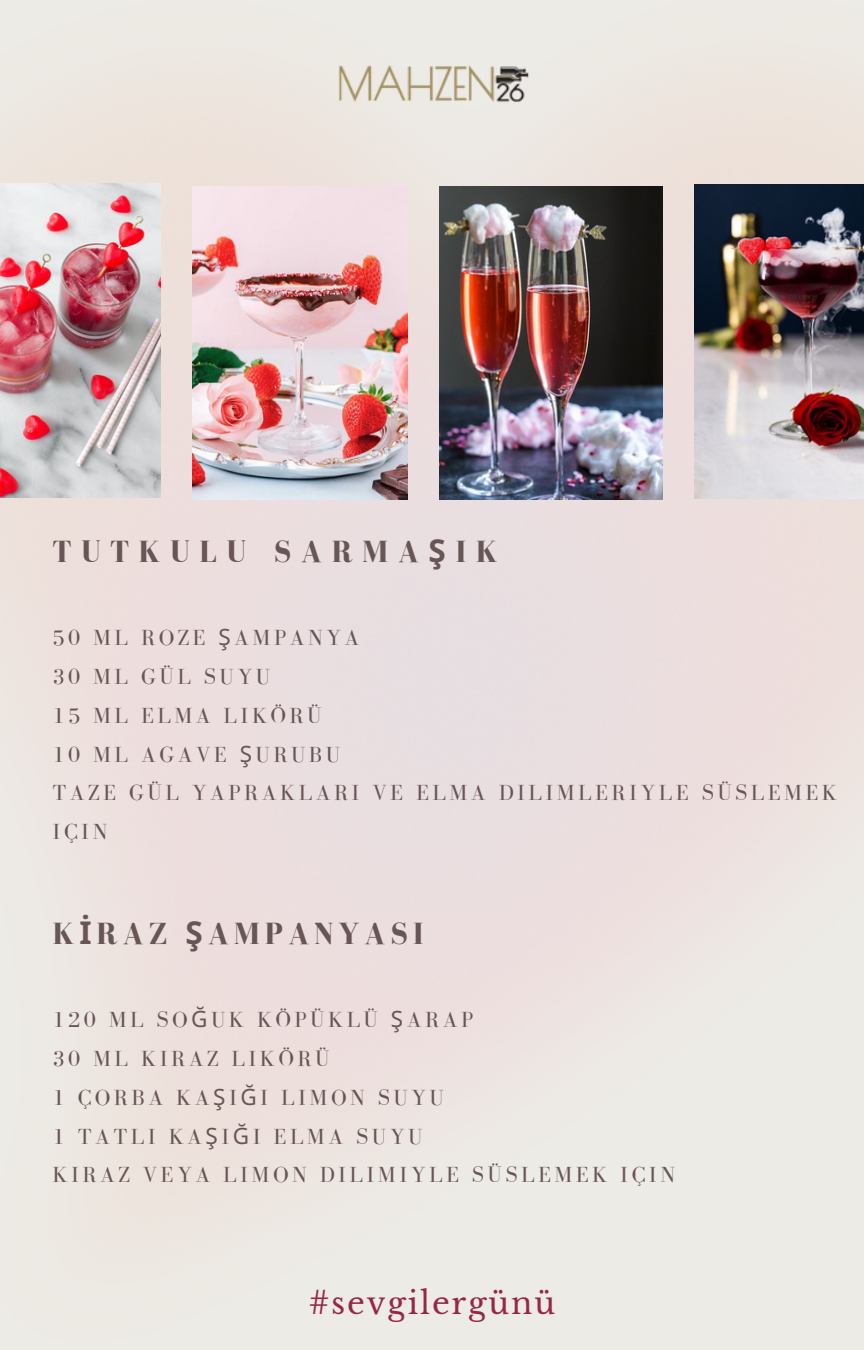
<style>
.page{position:relative;width:864px;height:1350px;background:#fff}
.page>*{position:absolute;margin:0;border:0;box-sizing:border-box;transform-origin:0 0}
.t1{font:700 31.5px "Bodoni FLF";letter-spacing:.3em;color:#685556}
.t2{font:700 31.5px "Bodoni FLF";letter-spacing:.155em;color:#685556}
.t3{font:31.05px "Libre Baskerville";letter-spacing:.06em;color:#962846}
.t4{font:22.5px/38.7px "Bodoni FLF";letter-spacing:.155em;color:#685556}
.s1{font-family:"Noto Sans"}
</style>
<div class="page">
<img style="left:0;top:0;width:864px;height:1350px">
<img style="left:695px;top:185px;width:169px;height:314px">
<img style="left:193px;top:186px;width:214px;height:314px">
<img style="left:440px;top:186px;width:222px;height:314px">
<img style="left:0;top:183px;width:160px;height:314px">
<img style="left:323px;top:0;width:219px;height:167px">
<p class="t1" style="left:53px;top:535px;width:447px">TUTKULU SARMA<span class="s1">Ş</span>IK</p>
<h1 class="t4" style="left:53px;top:618px;width:308px">50 ML ROZE <span class="s1">Ş</span>AMPANYA</h1>
<p class="t4" style="left:53px;top:657px;width:219px">30 ML GÜL SUYU</p>
<p class="t4" style="left:53px;top:696px;width:270px">15 ML ELMA LIKÖRÜ</p>
<p class="t4" style="left:53px;top:735px;width:289px">10 ML AGAVE <span class="s1">Ş</span>URUBU</p>
<p class="t4" style="left:53px;top:773px;width:786px">TAZE GÜL YAPRAKLARI VE ELMA DILIMLERIYLE SÜSLEMEK<br>IÇIN</p>
<p class="t2" style="left:53px;top:917px;width:373px">K<span class="s1">İ</span>RAZ <span class="s1">Ş</span>AMPANYASI</p>
<p class="t4" style="left:53px;top:1000px;width:422px">120 ML SO<span class="s1">Ğ</span>UK KÖPÜKLÜ <span class="s1">Ş</span>ARAP</p>
<p class="t4" style="left:53px;top:1039px;width:278px">30 ML KIRAZ LIKÖRÜ</p>
<p class="t4" style="left:53px;top:1078px;width:393px">1 ÇORBA KA<span class="s1">Ş</span>I<span class="s1">Ğ</span>I LIMON SUYU</p>
<p class="t4" style="left:53px;top:1117px;width:371px">1 TATLI KA<span class="s1">Ş</span>I<span class="s1">Ğ</span>I ELMA SUYU</p>
<h2 class="t4" style="left:53px;top:1155px;width:624px">KIRAZ VEYA LIMON DILIMIYLE SÜSLEMEK IÇIN</h2>
<h1 class="t3" style="left:309px;top:1284px;width:248px">#sevgilergünü</h1>
</div>
